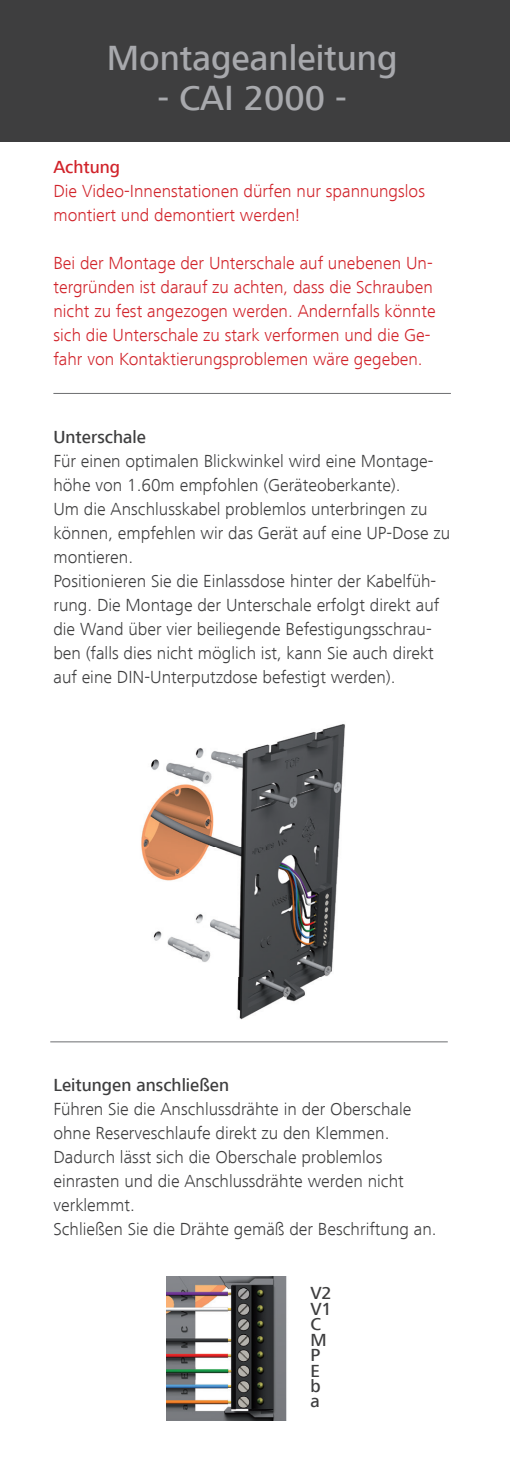
<style>
.page{position:relative;width:510px;height:1475px;background:#fff}
.page>*{position:absolute;margin:0;border:0;box-sizing:border-box;transform-origin:0 0}
.t1{font:500 36px "Frutiger Next LT";color:#a8a9ad}
.t2{font:300 18px/24px "Frutiger Next LT";color:#3e3e3f}
.t3{font:300 18px/24px "Frutiger Next LT";color:#d1232a}
.t4{font:500 18px "Frutiger Next LT";color:#3e3e3f}
.t5{font:500 18px "Frutiger Next LT";color:#d1232a}
</style>
<div class="page">
<div style="left:0;top:0;width:509px;height:142px;background:#3e3e3f"></div>
<img style="left:141px;top:724px;width:204px;height:296px">
<img style="left:166px;top:1276px;width:121px;height:144px">
<hr style="left:50px;top:1041px;width:397px;height:1px;background:#6c6d70">
<hr style="left:53px;top:393px;width:397px;height:1px;background:#6c6d70">
<h1 class="t1" style="left:107px;top:38px;width:292px">Montageanleitung</h1>
<h1 class="t1" style="left:157px;top:78px;width:191px">- CAI 2000 -</h1>
<p class="t5" style="left:53px;top:157px;width:68px">Achtung</p>
<p class="t3" style="left:53px;top:179px;width:373px">Die Video-Innenstationen dürfen nur spannungslos montiert und demontiert werden!</p>
<p class="t3" style="left:53px;top:251px;width:383px">Bei der Montage der Unterschale auf unebenen Un&shy;tergründen ist darauf zu achten, dass die Schrauben nicht zu fest angezogen werden. Andernfalls könnte sich die Unterschale zu stark verformen und die Ge&shy;fahr von Kontaktierungsproblemen wäre gegeben.</p>
<p class="t4" style="left:53px;top:427px;width:94px">Unterschale</p>
<p class="t2" style="left:53px;top:449px;width:398px">Für einen optimalen Blickwinkel wird eine Montage&shy;höhe von 1.60m empfohlen (Geräteoberkante).<br>Um die Anschlusskabel problemlos unterbringen zu können, empfehlen wir das Gerät auf eine UP-Dose zu montieren.<br>Positionieren Sie die Einlassdose hinter der Kabelfüh&shy;rung. Die Montage der Unterschale erfolgt direkt auf die Wand über vier beiliegende Befestigungsschrau&shy;ben (falls dies nicht möglich ist, kann Sie auch direkt auf eine DIN-Unterputzdose befestigt werden).</p>
<p class="t4" style="left:53px;top:1075px;width:177px">Leitungen anschließen</p>
<p class="t2" style="left:53px;top:1097px;width:384px">Führen Sie die Anschlussdrähte in der Oberschale ohne Reserveschlaufe direkt zu den Klemmen.<br>Dadurch lässt sich die Oberschale problemlos einrasten und die Anschlussdrähte werden nicht verklemmt.<br>Schließen Sie die Drähte gemäß der Beschriftung an.</p>
<p class="t4" style="left:310px;top:1283px;width:23px">V2</p>
<p class="t4" style="left:310px;top:1298px;width:23px">V1</p>
<p class="t4" style="left:310px;top:1313px;width:12px">C</p>
<p class="t4" style="left:310px;top:1329px;width:18px">M</p>
<p class="t4" style="left:310px;top:1344px;width:11px">P</p>
<p class="t4" style="left:310px;top:1360px;width:11px">E</p>
<p class="t4" style="left:310px;top:1375px;width:12px">b</p>
<p class="t4" style="left:310px;top:1390px;width:11px">a</p>
</div>
